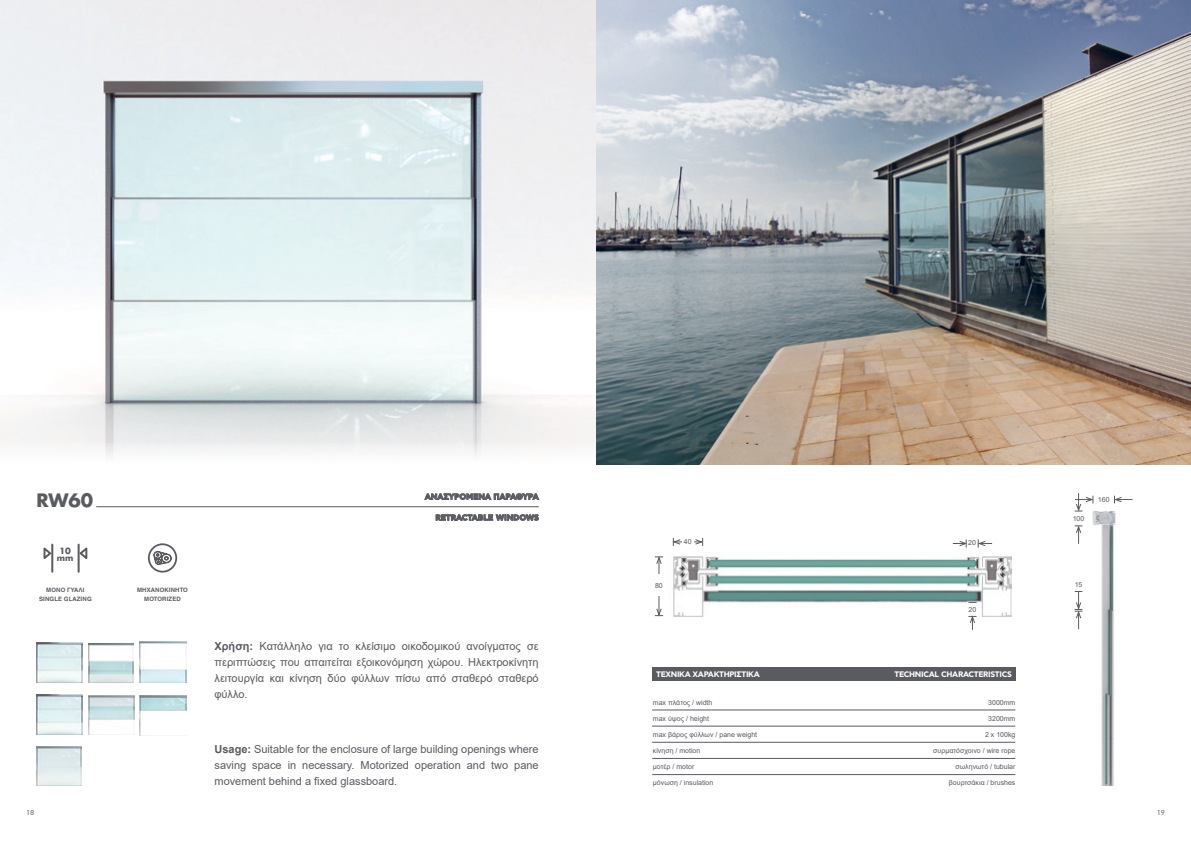
<style>
.page{position:relative;width:1191px;height:842px;background:#fff}
.page>*{position:absolute;margin:0;border:0;box-sizing:border-box;transform-origin:0 0}
.t1{font:700 18px "Futura LT";color:#5a5b61}
.t2{font:11px/16px "Arial";color:#5a5b61;text-align:justify}
.t3{font:700 8.4px "Futura LT";color:#5a5b61}
.t4{font:700 8px "CF Asty Std";letter-spacing:-.04em;color:#fff}
.t5{font:700 8px "CF Asty Std";color:#5a5b61}
.t6{font:7px "Arial";color:#5a5b61}
.t7{font:7px "Futura BT";color:#5a5b61}
.t8{font:700 6px/9px "Helvetica World";letter-spacing:.02em;color:#5a5b61;text-align:center}
.s1{font-weight:700}
</style>
<div class="page">
<img style="left:673px;top:557px;width:159px;height:60px">
<img style="left:832px;top:557px;width:179px;height:60px">
<img style="left:0;top:0;width:1191px;height:465px">
<img style="left:1092px;top:512px;width:24px;height:273px">
<svg style="left:1114px;top:496px;width:18px;height:7px"></svg>
<svg style="left:1074px;top:525px;width:8px;height:19px"></svg>
<svg style="left:1074px;top:493px;width:19px;height:19px"></svg>
<svg style="left:1074px;top:591px;width:8px;height:38px"></svg>
<svg style="left:672px;top:538px;width:31px;height:8px"></svg>
<hr style="left:658px;top:558px;width:1px;height:57px;background:#5a5b61">
<svg style="left:655px;top:556px;width:8px;height:8px"></svg>
<svg style="left:655px;top:608px;width:8px;height:8px"></svg>
<div style="left:682px;top:539px;width:11px;height:5px;background:#fff"></div>
<div style="left:650px;top:574px;width:18px;height:22px;background:#fff"></div>
<svg style="left:977px;top:539px;width:15px;height:8px"></svg>
<svg style="left:952px;top:539px;width:15px;height:8px"></svg>
<svg style="left:968px;top:615px;width:8px;height:15px"></svg>
<div style="left:968px;top:607px;width:8px;height:5px;background:#fff"></div>
<hr style="left:652px;top:710px;width:363px;height:1px;background:#5a5b61">
<hr style="left:652px;top:726px;width:363px;height:1px;background:#5a5b61">
<hr style="left:652px;top:742px;width:363px;height:1px;background:#5a5b61">
<hr style="left:652px;top:758px;width:363px;height:1px;background:#5a5b61">
<hr style="left:652px;top:774px;width:363px;height:1px;background:#5a5b61">
<img style="left:36px;top:746px;width:46px;height:39px">
<img style="left:88px;top:643px;width:46px;height:39px">
<img style="left:89px;top:695px;width:45px;height:39px">
<img style="left:139px;top:642px;width:47px;height:40px">
<img style="left:139px;top:695px;width:47px;height:41px">
<img style="left:36px;top:642px;width:47px;height:40px">
<img style="left:36px;top:695px;width:47px;height:39px">
<svg style="left:148px;top:543px;width:29px;height:30px"></svg>
<div style="left:0;top:443px;width:595px;height:23px;background:#fff"></div>
<svg style="left:80px;top:547px;width:7px;height:12px"></svg>
<svg style="left:43px;top:547px;width:8px;height:12px"></svg>
<hr style="left:78px;top:545px;width:2px;height:27px;background:#5a5b61">
<hr style="left:51px;top:545px;width:2px;height:27px;background:#5a5b61">
<hr style="left:96px;top:506px;width:443px;height:1px;background:#5a5b61">
<svg style="left:435px;top:514px;width:104px;height:7px"></svg>
<svg style="left:424px;top:493px;width:115px;height:7px"></svg>
<div style="left:652px;top:667px;width:363px;height:14px;background:#5a5b61"></div>
<p class="t1" style="left:37px;top:488px;width:58px">RW60</p>
<p class="t3" style="left:59px;top:545px;width:13px">10</p>
<p class="t3" style="left:57px;top:552px;width:18px">mm</p>
<p class="t8" style="left:39px;top:585px;width:54px">ΜΟΝΟ ΓΥΑΛΙ<br>SINGLE GLAZING</p>
<p class="t8" style="left:137px;top:585px;width:52px">ΜΗΧΑΝΟΚΙΝΗΤΟ</p>
<p class="t8" style="left:144px;top:594px;width:38px">MOTORIZED</p>
<p class="t5" style="left:425px;top:492px;width:115px">ΑΝΑΣΥΡΟΜΕΝΑ ΠΑΡΑΘΥΡΑ</p>
<p class="t5" style="left:435px;top:513px;width:105px">RETRACTABLE WINDOWS</p>
<p class="t2" style="left:214px;top:638px;width:326px"><span class="s1">Χρήση:</span> Κατάλληλο για το κλείσιμο οικοδομικού ανοίγματος σε περιπτώσεις που απαιτείται εξοικονόμηση χώρου. Ηλεκτροκίνητη λειτουργία και κίνηση δύο φύλλων πίσω από σταθερό σταθερό φύλλο.</p>
<p class="t2" style="left:214px;top:741px;width:326px"><span class="s1">Usage:</span> Suitable for the enclosure of large building openings where saving space in necessary. Motorized operation and two pane movement behind a fixed glassboard.</p>
<p class="t6" style="left:655px;top:580px;width:9px">80</p>
<p class="t6" style="left:684px;top:537px;width:9px">40</p>
<p class="t6" style="left:968px;top:538px;width:9px">20</p>
<p class="t6" style="left:968px;top:605px;width:9px">20</p>
<p class="t4" style="left:656px;top:669px;width:105px">ΤΕΧΝΙΚΑ ΧΑΡΑΚΤΗΡΙΣΤΙΚΑ</p>
<p class="t4" style="left:894px;top:669px;width:119px">TECHNICAL CHARACTERISTICS</p>
<p class="t6" style="left:653px;top:697px;width:61px">max πλάτος / width</p>
<p class="t6" style="left:988px;top:697px;width:29px">3000mm</p>
<p class="t6" style="left:653px;top:713px;width:58px">max ύψος / height</p>
<p class="t6" style="left:988px;top:713px;width:29px">3200mm</p>
<p class="t6" style="left:653px;top:730px;width:106px">max βάρος φύλλων / pane weight</p>
<p class="t6" style="left:985px;top:730px;width:32px">2 x 100kg</p>
<p class="t6" style="left:653px;top:762px;width:43px">μοτέρ / motor</p>
<p class="t6" style="left:955px;top:762px;width:61px">σωληνωτό / tubular</p>
<p class="t6" style="left:653px;top:746px;width:49px">κίνηση / motion</p>
<p class="t6" style="left:653px;top:778px;width:62px">μόνωση / insulation</p>
<p class="t6" style="left:933px;top:746px;width:84px">συρματόσχοινο / wire rope</p>
<p class="t6" style="left:949px;top:778px;width:68px">βουρτσάκια / brushes</p>
<p class="t6" style="left:1072px;top:513px;width:13px">100</p>
<p class="t6" style="left:1097px;top:495px;width:13px">160</p>
<p class="t6" style="left:1074px;top:580px;width:9px">15</p>
<p class="t7" style="left:26px;top:808px;width:10px">18</p>
<p class="t7" style="left:1156px;top:808px;width:10px">19</p>
</div>
